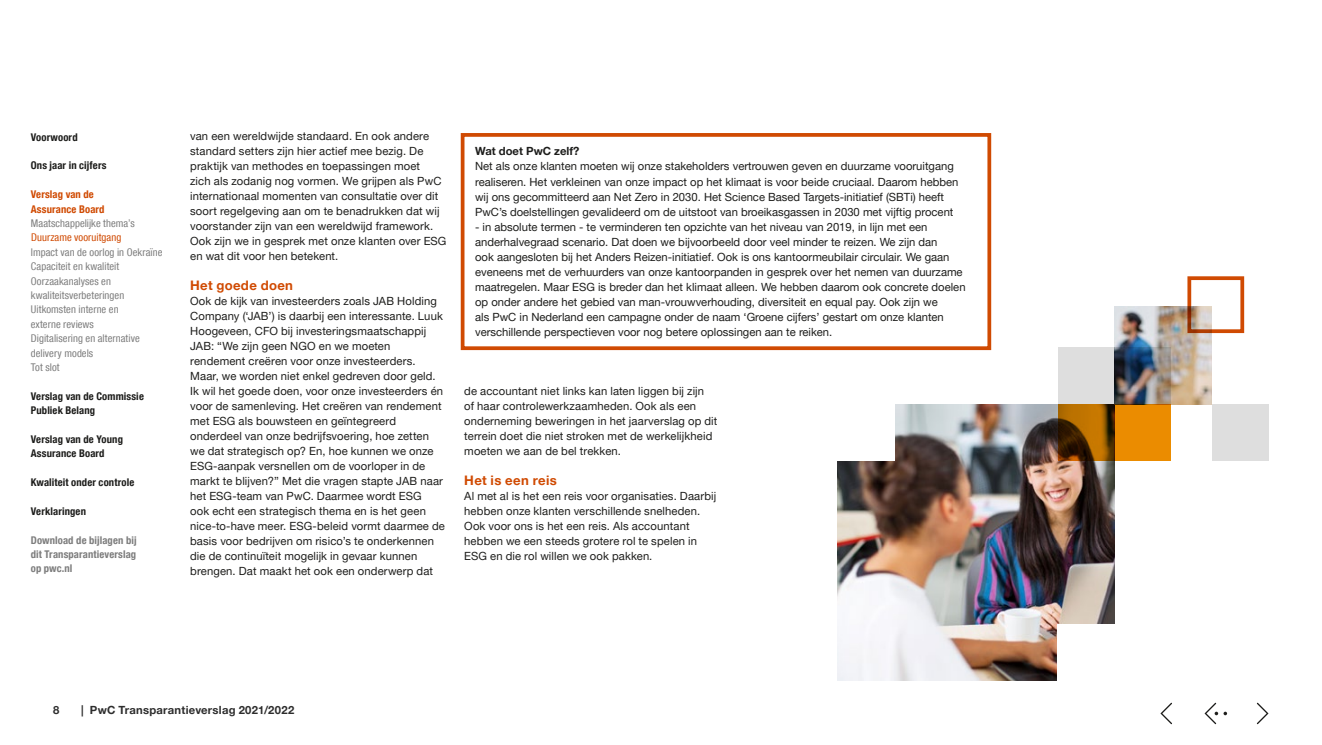
<style>
.page{position:relative;width:1322px;height:745px;background:#fff}
.page>*{position:absolute;margin:0;border:0;box-sizing:border-box;transform-origin:0 0}
.t1{font:700 13.12px "Helvetica Neue LT Pro";letter-spacing:.025em;color:#d04a02}
.t2{font:11.25px/15px "Helvetica Neue LT Pro";letter-spacing:.005em;color:#1d1d1b}
.t3{font:700 11.25px "Helvetica Neue LT Pro";letter-spacing:.02em;color:#2d2d2d}
.t4{font:700 11.25px "Helvetica Neue LT Pro";color:#1d1d1b}
.t5{font:condensed 10.62px/14.4px "Helvetica Neue LT Com";letter-spacing:.005em;color:#7d7d7d}
.t6{font:700 condensed 10.62px/14.4px "Helvetica Neue LT Com";letter-spacing:.01em;color:#1d1d1b}
.t7{font:700 condensed 10.62px/14.4px "Helvetica Neue LT Com";letter-spacing:.01em;color:#7d7d7d;text-align:justify}
.t8{font:700 condensed 10.62px/14.4px "Helvetica Neue LT Com";letter-spacing:.01em;color:#d04a02}
.t9{font:condensed 10.62px "Helvetica Neue LT Com";letter-spacing:.01em;color:#d04a02}
</style>
<div class="page">
<div style="left:461px;top:133px;width:530px;height:217px;border:4px solid #d04a02"></div>
<img style="left:837px;top:404px;width:277px;height:276px">
<img style="left:1114px;top:307px;width:97px;height:97px">
<div style="left:1114px;top:404px;width:57px;height:57px;background:#eb8c00"></div>
<svg style="left:1057px;top:404px;width:57px;height:57px;background:#7c4901"></svg>
<div style="left:1057px;top:347px;width:57px;height:57px;background:#dedede"></div>
<div style="left:827px;top:391px;width:67px;height:69px;background:#fff"></div>
<div style="left:1057px;top:623px;width:78px;height:69px;background:#fff"></div>
<div style="left:1212px;top:404px;width:57px;height:57px;background:#dedede"></div>
<img style="left:1114px;top:347px;width:57px;height:57px">
<div style="left:1187px;top:276px;width:57px;height:57px;border:4px solid #d04a02"></div>
<svg style="left:1204px;top:702px;width:23px;height:21px"></svg>
<svg style="left:1160px;top:702px;width:12px;height:21px"></svg>
<svg style="left:1256px;top:702px;width:12px;height:21px"></svg>
<p class="t6" style="left:31px;top:130px;width:48px">Voorwoord</p>
<p class="t6" style="left:31px;top:158px;width:77px">Ons jaar in cijfers</p>
<p class="t8" style="left:31px;top:187px;width:75px">Verslag van de<br>Assurance Board</p>
<p class="t5" style="left:31px;top:216px;width:105px">Maatschappelijke thema’s</p>
<p class="t5" style="left:31px;top:244px;width:133px">Impact van de oorlog in Oekraïne<br>Capaciteit en kwaliteit<br>Oorzaakanalyses en kwaliteitsverbeteringen<br>Uitkomsten interne en<br>externe reviews<br>Digitalisering en alternative delivery models<br>Tot slot</p>
<p class="t6" style="left:31px;top:388px;width:115px">Verslag van de Commissie<br>Publiek Belang</p>
<p class="t6" style="left:31px;top:431px;width:94px">Verslag van de Young<br>Assurance Board</p>
<p class="t6" style="left:31px;top:475px;width:105px">Kwaliteit onder controle</p>
<p class="t6" style="left:31px;top:503px;width:57px">Verklaringen</p>
<p class="t7" style="left:31px;top:532px;width:107px">Download de bijlagen bij dit Transparantieverslag op pwc.nl</p>
<p class="t9" style="left:31px;top:231px;width:92px">Duurzame vooruitgang</p>
<p class="t2" style="left:190px;top:128px;width:258px">van een wereldwijde standaard. En ook andere standard setters zijn hier actief mee bezig. De praktijk van methodes en toepassingen moet<br>zich als zodanig nog vormen. We grijpen als PwC internationaal momenten van consultatie over dit soort regelgeving aan om te benadrukken dat wij voorstander zijn van een wereldwijd framework.<br>Ook zijn we in gesprek met onze klanten over ESG en wat dit voor hen betekent.</p>
<p class="t1" style="left:190px;top:277px;width:104px">Het goede doen</p>
<p class="t2" style="left:190px;top:293px;width:256px">Ook de kijk van investeerders zoals JAB Holding Company (‘JAB’) is daarbij een interessante. Luuk Hoogeveen, CFO bij investeringsmaatschappij JAB: “We zijn geen NGO en we moeten rendement creëren voor onze investeerders.<br>Maar, we worden niet enkel gedreven door geld.<br>Ik wil het goede doen, voor onze investeerders én voor de samenleving. Het creëren van rendement met ESG als bouwsteen en geïntegreerd onderdeel van onze bedrijfsvoering, hoe zetten we dat strategisch op? En, hoe kunnen we onze ESG-aanpak versnellen om de voorloper in de markt te blijven?” Met die vragen stapte JAB naar het ESG-team van PwC. Daarmee wordt ESG<br>ook echt een strategisch thema en is het geen nice-to-have meer. ESG-beleid vormt daarmee de basis voor bedrijven om risico’s te onderkennen die de continuïteit mogelijk in gevaar kunnen brengen. Dat maakt het ook een onderwerp dat</p>
<p class="t4" style="left:475px;top:144px;width:106px">Wat doet PwC zelf?</p>
<p class="t2" style="left:475px;top:159px;width:485px">Net als onze klanten moeten wij onze stakeholders vertrouwen geven en duurzame vooruitgang realiseren. Het verkleinen van onze impact op het klimaat is voor beide cruciaal. Daarom hebben wij ons gecommitteerd aan Net Zero in 2030. Het Science Based Targets-initiatief (SBTi) heeft PwC’s doelstellingen gevalideerd om de uitstoot van broeikasgassen in 2030 met vijftig procent</p>
<p class="t2" style="left:475px;top:219px;width:492px">- in absolute termen - te verminderen ten opzichte van het niveau van 2019, in lijn met een anderhalvegraad scenario. Dat doen we bijvoorbeeld door veel minder te reizen. We zijn dan<br>ook aangesloten bij het Anders Reizen-initiatief. Ook is ons kantoormeubilair circulair. We gaan eveneens met de verhuurders van onze kantoorpanden in gesprek over het nemen van duurzame maatregelen. Maar ESG is breder dan het klimaat alleen. We hebben daarom ook concrete doelen op onder andere het gebied van man-vrouwverhouding, diversiteit en equal pay. Ook zijn we<br>als PwC in Nederland een campagne onder de naam ‘Groene cijfers’ gestart om onze klanten verschillende perspectieven voor nog betere oplossingen aan te reiken.</p>
<p class="t2" style="left:464px;top:383px;width:255px">de accountant niet links kan laten liggen bij zijn<br>of haar controlewerkzaamheden. Ook als een onderneming beweringen in het jaarverslag op dit terrein doet die niet stroken met de werkelijkheid moeten we aan de bel trekken.</p>
<p class="t1" style="left:464px;top:472px;width:94px">Het is een reis</p>
<p class="t2" style="left:464px;top:488px;width:253px">Al met al is het een reis voor organisaties. Daarbij hebben onze klanten verschillende snelheden.<br>Ook voor ons is het een reis. Als accountant hebben we een steeds grotere rol te spelen in ESG en die rol willen we ook pakken.</p>
<p class="t3" style="left:53px;top:702px;width:8px">8</p>
<p class="t3" style="left:81px;top:702px;width:215px">| PwC Transparantieverslag 2021/2022</p>
</div>
